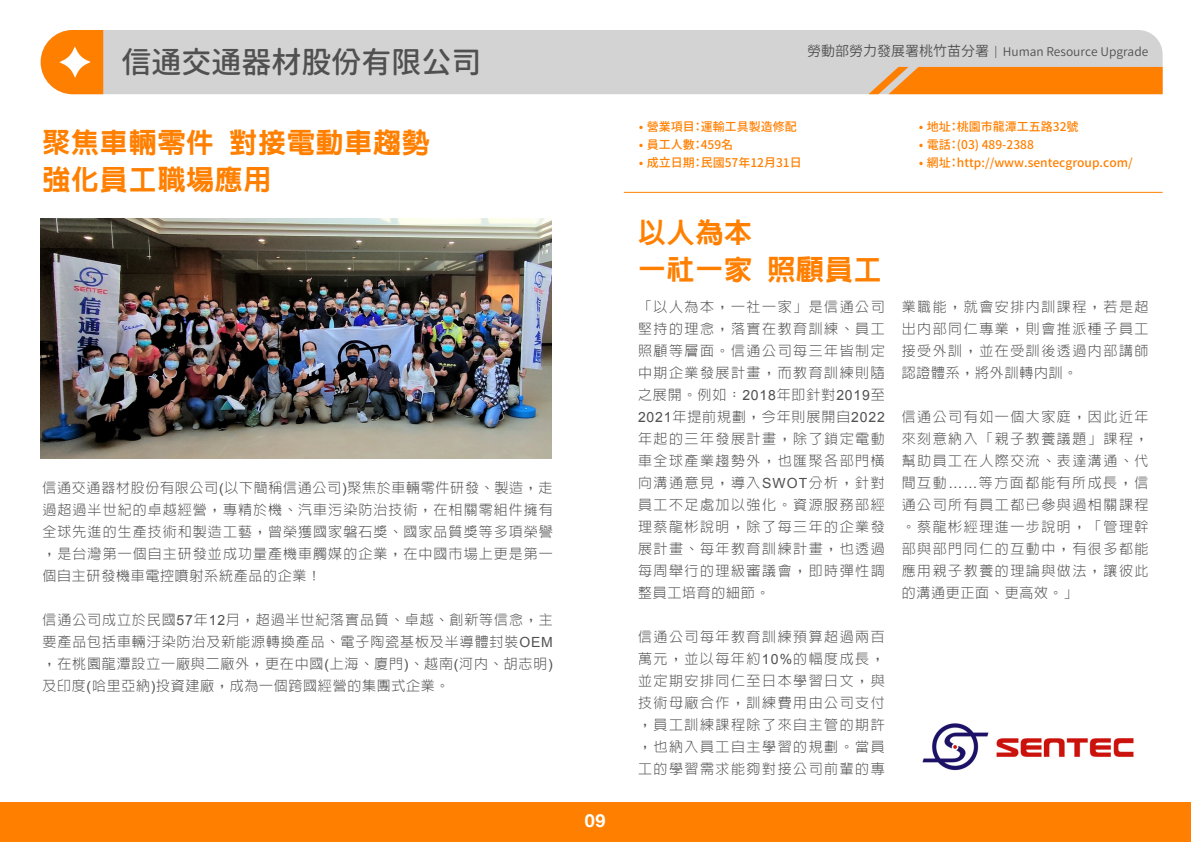
<style>
.page{position:relative;width:1191px;height:842px;background:#fff}
.page>*{position:absolute;margin:0;border:0;box-sizing:border-box;transform-origin:0 0}
.t1{font:500 30px "Gen Jyuu Gothic L";color:#505050}
.t2{font:800 28px/37px "AR Hei B5";letter-spacing:.025em;color:#ff8000}
.t3{font:700 18px "Helvetica Neue";color:#fff}
.t4{font:300 14px/22px "AR Hei B5";letter-spacing:.11em;color:#505050;text-align:justify}
.t5{font:12px "Gen Jyuu Gothic L P Medium";color:#ff8000}
.t6{font:12px "Gen Jyuu Gothic L P Normal";color:#505050}
.s1{font-family:"Arial";font-weight:400}
.s2{font-size:14px}
.s3{font-size:11px}
</style>
<div class="page">
<div style="left:103px;top:30px;width:1059px;height:64px;background:#d3d3d3"></div>
<div style="left:0;top:802px;width:1191px;height:40px;background:#ff8000"></div>
<img style="left:41px;top:218px;width:510px;height:240px">
<svg style="left:868px;top:67px;width:294px;height:27px;background:#fb8712"></svg>
<hr style="left:624px;top:192px;width:538px;height:1px;background:#ff8000">
<svg style="left:41px;top:30px;width:62px;height:64px"></svg>
<img style="left:922px;top:723px;width:212px;height:48px">
<h1 class="t1" style="left:121px;top:40px;width:362px">信通交通器材股份有限公司</h1>
<h2 class="t2" style="left:43px;top:124px;width:389px">聚焦車輛零件 對接電動車趨勢強化員工職場應用</h2>
<p class="t4" style="left:43px;top:477px;width:512px">信通交通器材股份有限公司<span class="s1">(</span>以下簡稱信通公司<span class="s1">)</span>聚焦於車輛零件研發、製造，走過超過半世紀的卓越經營，專精於機、汽車污染防治技術，在相關零組件擁有全球先進的生產技術和製造工藝，曾榮獲國家磐石獎、國家品質獎等多項榮譽，是台灣第一個自主研發並成功量產機車觸媒的企業，在中國市場上更是第一個自主研發機車電控噴射系統產品的企業！</p>
<p class="t4" style="left:43px;top:609px;width:512px">信通公司成立於民國<span class="s1">57</span>年<span class="s1">12</span>月，超過半世紀落實品質、卓越、創新等信念，主要產品包括車輛汙染防治及新能源轉換產品、電子陶瓷基板及半導體封裝<span class="s1">OEM</span>，在桃園龍潭設立一廠與二廠外，更在中國<span class="s1">(</span>上海、廈門<span class="s1">)</span>、越南<span class="s1">(</span>河內、胡志明<span class="s1">)</span>及印度<span class="s1">(</span>哈里亞納<span class="s1">)</span>投資建廠，成為一個跨國經營的集團式企業。</p>
<p class="t3" style="left:584px;top:807px;width:22px">09</p>
<p class="t6" style="left:807px;top:43px;width:343px"><span class="s2">勞動部勞力發展署桃竹苗分署</span> <span class="s3">|</span> Human Resource Upgrade</p>
<p class="t5" style="left:638px;top:118px;width:160px">• 營業項目：運輸工具製造修配</p>
<p class="t5" style="left:638px;top:136px;width:97px">• 員工人數：459名</p>
<p class="t5" style="left:638px;top:154px;width:165px">• 成立日期：民國57年12月31日</p>
<p class="t5" style="left:918px;top:118px;width:162px">• 地址：桃園市龍潭工五路32號</p>
<p class="t5" style="left:918px;top:136px;width:117px">• 電話：(03) 489-2388</p>
<p class="t5" style="left:918px;top:154px;width:216px">• 網址：http://www.sentecgroup.com/</p>
<h2 class="t2" style="left:638px;top:214px;width:245px">以人為本<br>一社一家 照顧員工</h2>
<p class="t4" style="left:638px;top:296px;width:248px">「以人為本，一社一家」是信通公司堅持的理念，落實在教育訓練、員工照顧等層面。信通公司每三年皆制定中期企業發展計畫，而教育訓練則隨之展開。例如：<span class="s1">2018</span>年即針對<span class="s1">2019</span>至<span class="s1">2021</span>年提前規劃，今年則展開自<span class="s1">2022</span>年起的三年發展計畫，除了鎖定電動車全球產業趨勢外，也匯聚各部門橫向溝通意見，導入<span class="s1">SWOT</span>分析，針對員工不足處加以強化。資源服務部經理蔡龍彬說明，除了每三年的企業發展計畫、每年教育訓練計畫，也透過每周舉行的理級審議會，即時彈性調整員工培育的細節。</p>
<p class="t4" style="left:638px;top:626px;width:248px">信通公司每年教育訓練預算超過兩百萬元，並以每年約<span class="s1">10%</span>的幅度成長，並定期安排同仁至日本學習日文，與技術母廠合作，訓練費用由公司支付，員工訓練課程除了來自主管的期許，也納入員工自主學習的規劃。當員工的學習需求能夠對接公司前輩的專</p>
<p class="t4" style="left:901px;top:296px;width:248px">業職能，就會安排內訓課程，若是超出內部同仁專業，則會推派種子員工接受外訓，並在受訓後透過內部講師認證體系，將外訓轉內訓。</p>
<p class="t4" style="left:901px;top:406px;width:248px">信通公司有如一個大家庭，因此近年來刻意納入「親子教養議題」課程，幫助員工在人際交流、表達溝通、代間互動<span class="s1">……</span>等方面都能有所成長，信通公司所有員工都已參與過相關課程。蔡龍彬經理進一步說明，「管理幹部與部門同仁的互動中，有很多都能應用親子教養的理論與做法，讓彼此的溝通更正面、更高效。」</p>
</div>
